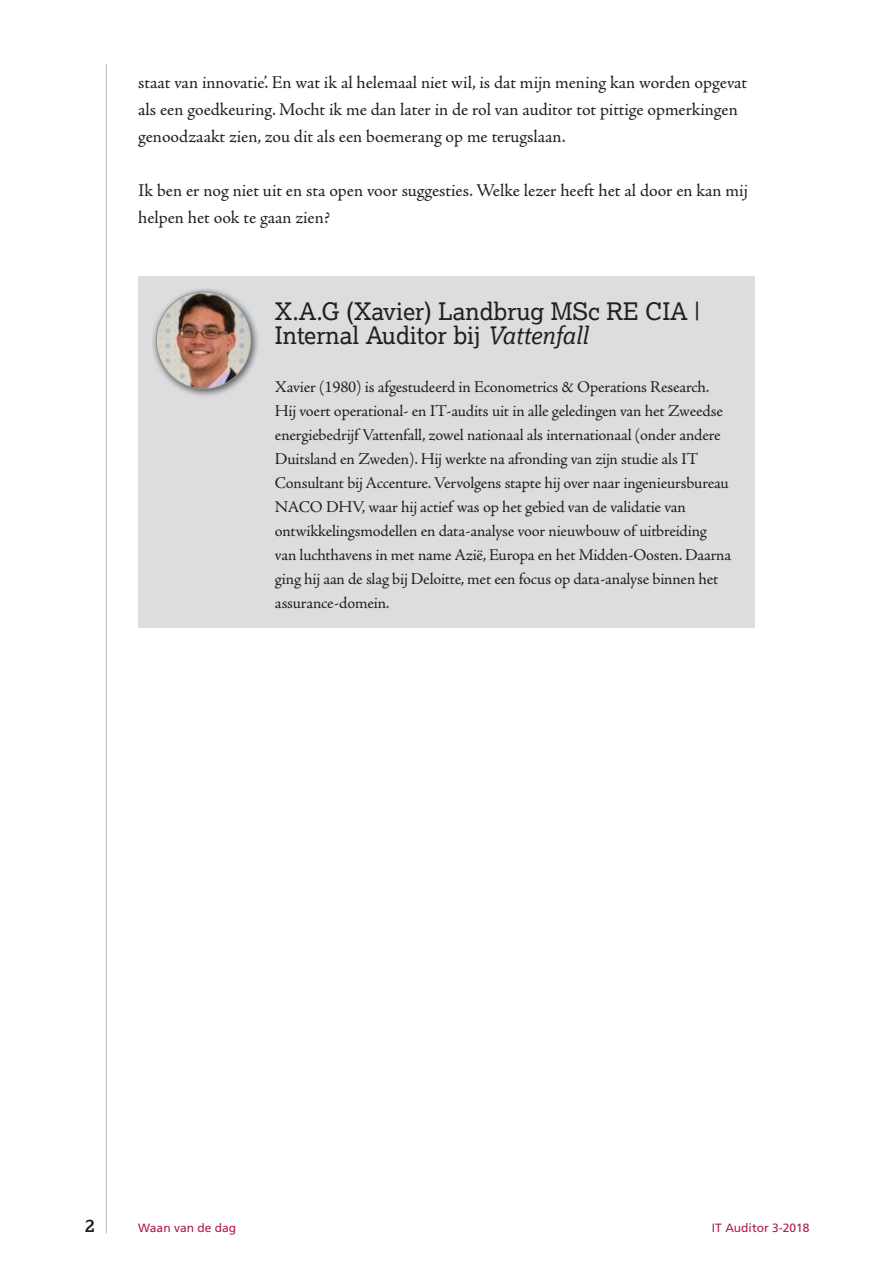
<style>
.page{position:relative;width:893px;height:1263px;background:#fff}
.page>*{position:absolute;margin:0;border:0;box-sizing:border-box;transform-origin:0 0}
.t1{font:24px/24px "Lexia";color:#231f20}
.platte_tekst{font:18px/27px "Adobe Jenson Pro";color:#231f20}
.t2{font:700 18px "Lexia";color:#231f20}
.t3{font:16.5px/24px "Adobe Jenson Pro";letter-spacing:-.01em;color:#231f20}
.t4{font:12px "Frutiger";color:#ae1d44}
.s1{font-style:italic}
</style>
<div class="page">
<hr style="left:106px;top:64px;width:1px;height:1169px;background:#bcbdc0">
<div style="left:138px;top:277px;width:617px;height:351px;background:#dcdddf"></div>
<div style="left:151px;top:286px;width:109px;height:112px;background:#231f20;opacity:.75"></div>
<img style="left:156px;top:292px;width:95px;height:97px">
<p class="platte_tekst" style="left:138px;top:69px;width:610px">staat van innovatie’. En wat ik al helemaal niet wil, is dat mijn mening kan worden opgevat als een goedkeuring. Mocht ik me dan later in de rol van auditor tot pittige opmerkingen genoodzaakt zien, zou dit als een boemerang op me terugslaan.</p>
<p class="platte_tekst" style="left:138px;top:177px;width:611px">Ik ben er nog niet uit en sta open voor suggesties. Welke lezer heeft het al door en kan mij helpen het ook te gaan zien?</p>
<p class="t1" style="left:275px;top:298px;width:427px">X.A.G (Xavier) Landbrug MSc RE CIA |<br>Internal Auditor bij <span class="s1">Vattenfall</span></p>
<p class="t3" style="left:275px;top:375px;width:458px">Xavier (1980) is afgestudeerd in Econometrics &amp; Operations Research.<br>Hij voert operational- en IT-audits uit in alle geledingen van het Zweedse energiebedrijf Vattenfall, zowel nationaal als internationaal (onder andere Duitsland en Zweden). Hij werkte na afronding van zijn studie als IT Consultant bij Accenture. Vervolgens stapte hij over naar ingenieursbureau NACO DHV, waar hij actief was op het gebied van de validatie van ontwikkelingsmodellen en data-analyse voor nieuwbouw of uitbreiding van luchthavens in met name Azië, Europa en het Midden-Oosten. Daarna ging hij aan de slag bij Deloitte, met een focus op data-analyse binnen het assurance-domein.</p>
<p class="t2" style="left:85px;top:1214px;width:11px">2</p>
<p class="t4" style="left:138px;top:1221px;width:99px">Waan van de dag</p>
<p class="t4" style="left:712px;top:1221px;width:99px">IT Auditor 3-2018</p>
</div>
